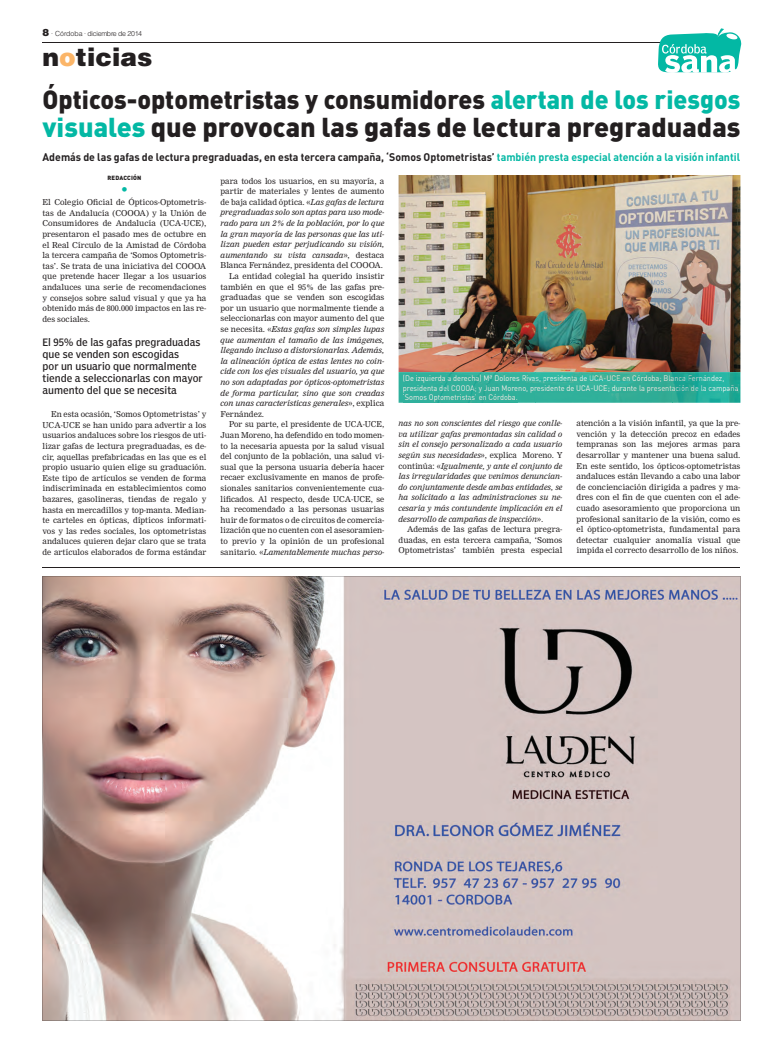
<style>
.page{position:relative;width:783px;height:1049px;background:#fff}
.page>*{position:absolute;margin:0;border:0;box-sizing:border-box;transform-origin:0 0}
.t1{font:900 27px "DIN";color:#231f20}
.t2{font:900 26px "DIN";color:#231f20;scale:.96 1}
.t3{font:900 25px "Helvetica";color:#231f20}
.t4{font:14px "DIN";color:#03b8a4}
.t5{font:700 11px "DIN";color:#231f20;scale:.96 1}
.t6{font:condensed 10px/12px "Poynter Agate One";color:#231f20}
.t7{font:8px/10.6px "Nimrod";color:#231f20;text-align:justify}
.t8{font:italic 8px/10.6px "Nimrod";color:#231f20;text-align:justify}
.t9{font:8px/9.6px "DIN";color:#fcf1ea;scale:.92 1}
.t10{font:300 7px "Helvetica";letter-spacing:-.035em;color:#231f20}
.t11{font:900 6px "DIN";letter-spacing:.025em;color:#231f20}
.s1{font-weight:900;font-size:10px}
.s2{color:#fbb568}
.s3{color:#03b8a4}
.s4{font-style:italic}
.s5{font-style:normal}
.s6{color:#f7ebe8}
.s7{color:#f7ebe7}
.s8{color:#f7ece7}
.s9{color:#f6ebe7}
.s10{color:#f5eae5}
.s11{color:#f6eae4}
.s12{color:#f8ece6}
.s13{color:#faefe9}
.s14{color:#faefe7}
.s15{color:#fbefe9}
.s16{color:#f8f7f4}
.s17{color:#f9f7f3}
.s18{color:#f9f8f7}
.s19{color:#f8f7f7}
.s20{color:#faefe5}
.s21{color:#f8ebdf}
.s22{color:#faebdf}
.s23{color:#f4e9e1}
.s24{color:#f1e6de}
.s25{color:#f0e4dd}
.s26{color:#f3e6df}
.s27{color:#d8d5d4}
.s28{color:#d9d7d5}
.s29{color:#d9d6d6}
.s30{color:#e9e8e7}
.s31{color:#eae9e9}
.s32{color:#f1f1f1}
.s33{color:#f4f4f3}
.s34{color:#f8ede9}
.s35{color:#f5ebe6}
.s36{color:#f6eae6}
.s37{color:#f5eae4}
.s38{color:#f4e9e4}
.s39{color:#f4e9e3}
.s40{color:#f7ece6}
.s41{color:#f7ebe5}
.s42{color:#f7ece5}
.s43{color:#f8ebe7}
.s44{color:#faeee8}
.s45{color:#f2e7e0}
.s46{color:#f1e5de}
.s47{color:#d7d6d4}
.s48{color:#dedbdc}
.s49{color:#e8e7e7}
.s50{color:#efefef}
.s51{color:#f5f4f3}
.s52{color:#e0dad5}
.s53{color:#dcdad6}
.s54{color:#f6ebe8}
.s55{color:#f2e8e3}
.s56{color:#f2e7e1}
.s57{color:#f4e8e3}
</style>
<div class="page">
<hr style="left:43px;top:42px;width:644px;height:1px;background:#231f20">
<svg style="left:658px;top:28px;width:83px;height:45px"></svg>
<hr style="left:42px;top:567px;width:697px;height:1px;background:#231f20">
<svg style="left:43px;top:576px;width:697px;height:445px;fill:#d4c3c1"></svg>
<img style="left:398px;top:175px;width:342px;height:197px">
<img style="left:398px;top:372px;width:342px;height:31px">
<img style="left:403px;top:375px;width:321px;height:8px">
<img style="left:403px;top:385px;width:335px;height:7px">
<img style="left:403px;top:394px;width:114px;height:8px">
<p class="t10" style="left:43px;top:31px;width:101px"><span class="s1">8</span> · Córdoba · diciembre de 2014</p>
<h3 class="t3" style="left:43px;top:48px;width:111px">n<span class="s2">o</span>ticias</h3>
<h2 class="t2" style="left:43px;top:90px;width:728px">Ópticos-optometristas y consumidores <span class="s3">alertan de los riesgos</span></h2>
<h1 class="t1" style="left:43px;top:117px;width:699px"><span class="s3">visuales</span> que provocan las gafas de lectura pregraduadas</h1>
<p class="t11" style="left:107px;top:176px;width:35px">REDACCIÓN</p>
<h3 class="t4" style="left:121px;top:184px;width:9px">•</h3>
<p class="t7" style="left:43px;top:197px;width:165px">El Colegio Oficial de Ópticos-Optometris&shy;tas de Andalucía (COOOA) y la Unión de Consumidores de Andalucía (UCA-UCE), presentaron el pasado mes de octubre en el Real Círculo de la Amistad de Córdoba la tercera campaña de ‘Somos Optometris&shy;tas’. Se trata de una iniciativa del COOOA que pretende hacer llegar a los usuarios andaluces una serie de recomendaciones y consejos sobre salud visual y que ya ha obtenido más de 800.000 impactos en las re&shy;des sociales.</p>
<h3 class="t5" style="left:43px;top:153px;width:728px">Además de las gafas de lectura pregraduadas, en esta tercera campaña, ‘Somos Optometristas’ <span class="s3">también presta especial atención a la visión infantil</span></h3>
<p class="t7" style="left:220px;top:176px;width:165px">para todos los usuarios, en su mayoría, a</p>
<p class="t7" style="left:220px;top:187px;width:165px">partir de materiales y lentes de aumento</p>
<p class="t7" style="left:220px;top:197px;width:165px">de baja calidad óptica. «<span class="s4">Las gafas de lectura</span></p>
<p class="t8" style="left:220px;top:208px;width:165px">pregraduadas solo son aptas para uso mode-</p>
<p class="t8" style="left:220px;top:218px;width:165px">rado para un 2% de la población, por lo que</p>
<p class="t8" style="left:220px;top:229px;width:165px">la gran mayoría de las personas que las uti-</p>
<p class="t8" style="left:220px;top:240px;width:165px">lizan pueden estar perjudicando su visión,</p>
<p class="t8" style="left:220px;top:250px;width:165px">aumentando su vista cansada<span class="s5">», destaca</span></p>
<p class="t7" style="left:220px;top:261px;width:164px">Blanca Fernández, presidenta del COOOA.</p>
<p class="t7" style="left:229px;top:271px;width:157px">La entidad colegial ha querido insistir</p>
<p class="t7" style="left:220px;top:282px;width:165px">también en que el 95% de las gafas pre-</p>
<p class="t7" style="left:220px;top:293px;width:165px">graduadas que se venden son escogidas</p>
<p class="t7" style="left:220px;top:303px;width:165px">por un usuario que normalmente tiende a</p>
<p class="t7" style="left:220px;top:314px;width:165px">seleccionarlas con mayor aumento del que</p>
<p class="t8" style="left:220px;top:324px;width:165px"><span class="s5">se necesita. «</span>Estas gafas son simples lupas</p>
<p class="t8" style="left:220px;top:335px;width:165px">que aumentan el tamaño de las imágenes,</p>
<p class="t8" style="left:220px;top:346px;width:165px">llegando incluso a distorsionarlas. Además,</p>
<p class="t8" style="left:220px;top:356px;width:165px">la alineación óptica de estas lentes no coin-</p>
<p class="t8" style="left:220px;top:367px;width:165px">cide con los ejes visuales del usuario, ya que</p>
<p class="t8" style="left:220px;top:377px;width:165px">no son adaptadas por ópticos-optometristas</p>
<p class="t8" style="left:220px;top:388px;width:165px">de forma particular, sino que son creadas</p>
<p class="t8" style="left:220px;top:399px;width:165px">con unas características generales<span class="s5">», explica</span></p>
<p class="t7" style="left:220px;top:409px;width:45px">Fernández.</p>
<p class="t7" style="left:229px;top:420px;width:157px">Por su parte, el presidente de UCA-UCE,</p>
<p class="t7" style="left:220px;top:430px;width:165px">Juan Moreno, ha defendido en todo momen-</p>
<p class="t7" style="left:220px;top:441px;width:165px">to la necesaria apuesta por la salud visual</p>
<p class="t7" style="left:220px;top:452px;width:165px">del conjunto de la población, una salud vi-</p>
<p class="t7" style="left:220px;top:462px;width:165px">sual que la persona usuaria debería hacer</p>
<p class="t7" style="left:220px;top:473px;width:165px">recaer exclusivamente en manos de profe-</p>
<p class="t7" style="left:220px;top:483px;width:165px">sionales sanitarios convenientemente cua-</p>
<p class="t7" style="left:220px;top:494px;width:165px">lificados. Al respecto, desde UCA-UCE, se</p>
<p class="t7" style="left:220px;top:505px;width:165px">ha recomendado a las personas usuarias</p>
<p class="t7" style="left:220px;top:515px;width:165px">huir de formatos o de circuitos de comercia-</p>
<p class="t7" style="left:220px;top:526px;width:165px">lización que no cuenten con el asesoramien-</p>
<p class="t7" style="left:220px;top:536px;width:165px">to previo y la opinión de un profesional</p>
<p class="t8" style="left:220px;top:547px;width:165px"><span class="s5">sanitario. «</span>Lamentablemente muchas perso-</p>
<p class="t6" style="left:43px;top:336px;width:162px">El 95% de las gafas pregraduadas que se venden son escogidas<br>por un usuario que normalmente tiende a seleccionarlas con mayor aumento del que se necesita</p>
<p class="t9" style="left:403px;top:374px;width:366px"><span class="s6">(De</span> <span class="s7">iz</span><span class="s8">qui</span><span class="s9">erd</span><span class="s10">a a</span> <span class="s11">de</span><span class="s10">rec</span><span class="s11">ha)</span> <span class="s12">Mª</span> <span class="s13">Do</span><span class="s14">lores</span> <span class="s15">Riv</span><span class="s16">as, presi</span><span class="s17">den</span><span class="s18">ta</span> de <span class="s19">UCA</span><span class="s20">-UC</span><span class="s21">E e</span><span class="s22">n C</span><span class="s23">órd</span><span class="s24">oba</span><span class="s25">; B</span><span class="s26">la</span><span class="s27">n</span><span class="s28">ca</span> <span class="s29">Fer</span><span class="s30">ná</span><span class="s31">n</span><span class="s32">dez</span><span class="s33">, </span><span class="s34">pre</span><span class="s9">sid</span><span class="s35">ent</span><span class="s36">a d</span><span class="s10">el COO</span><span class="s37">OA;</span> <span class="s10">y</span> <span class="s38">Jua</span><span class="s39">n M</span><span class="s37">ore</span><span class="s40">no,</span> <span class="s41">pr</span><span class="s42">esi</span><span class="s43">den</span><span class="s44">te</span> de UCA-UCE; durant<span class="s24">e l</span><span class="s45">a p</span><span class="s25">resent</span><span class="s46">a</span><span class="s27">ci</span><span class="s47">ón</span> <span class="s48">de</span> <span class="s49">la</span> <span class="s50">cam</span><span class="s51">pa</span><span class="s52">ñ</span><span class="s53">a </span><span class="s54">‘Somos Op</span><span class="s10">tometr</span><span class="s38">istas’</span> <span class="s55">en</span> <span class="s56">Có</span><span class="s57">rdo</span><span class="s37">ba.</span></p>
<p class="t7" style="left:43px;top:409px;width:165px;text-indent:9px">En esta ocasión, ‘Somos Optometristas’ y UCA-UCE se han unido para advertir a los usuarios andaluces sobre los riesgos de uti&shy;lizar gafas de lectura pregraduadas, es de&shy;cir, aquellas prefabricadas en las que es el propio usuario quien elige su graduación.<br>Este tipo de artículos se venden de forma indiscriminada en establecimientos como bazares, gasolineras, tiendas de regalo y hasta en mercadillos y top-manta. Median&shy;te carteles en ópticas, dípticos informati&shy;vos y las redes sociales, los optometristas andaluces quieren dejar claro que se trata de artículos elaborados de forma estándar</p>
<p class="t8" style="left:398px;top:418px;width:165px">nas no son conscientes del riesgo que conlle&shy;va utilizar gafas premontadas sin calidad o sin el consejo personalizado a cada usuario según sus necesidades<span class="s5">», explica Moreno. Y continúa: «</span>Igualmente, y ante el conjunto de las irregularidades que venimos denuncian&shy;do conjuntamente desde ambas entidades, se ha solicitado a las administraciones su ne&shy;cesaria y más contundente implicación en el desarrollo de campañas de inspección<span class="s5">».</span></p>
<p class="t7" style="left:576px;top:418px;width:165px">atención a la visión infantil, ya que la pre&shy;vención y la detección precoz en edades tempranas son las mejores armas para desarrollar y mantener una buena salud.<br>En este sentido, los ópticos-optometristas andaluces están llevando a cabo una labor de concienciación dirigida a padres y ma&shy;dres con el fin de que cuenten con el ade&shy;cuado asesoramiento que proporciona un profesional sanitario de la visión, como es el óptico-optometrista, fundamental para detectar cualquier anomalía visual que impida el correcto desarrollo de los niños.</p>
<p class="t7" style="left:398px;top:524px;width:165px;text-indent:9px">Además de las gafas de lectura pregra&shy;duadas, en esta tercera campaña, ‘Somos Optometristas’ también presta especial</p>
</div>
